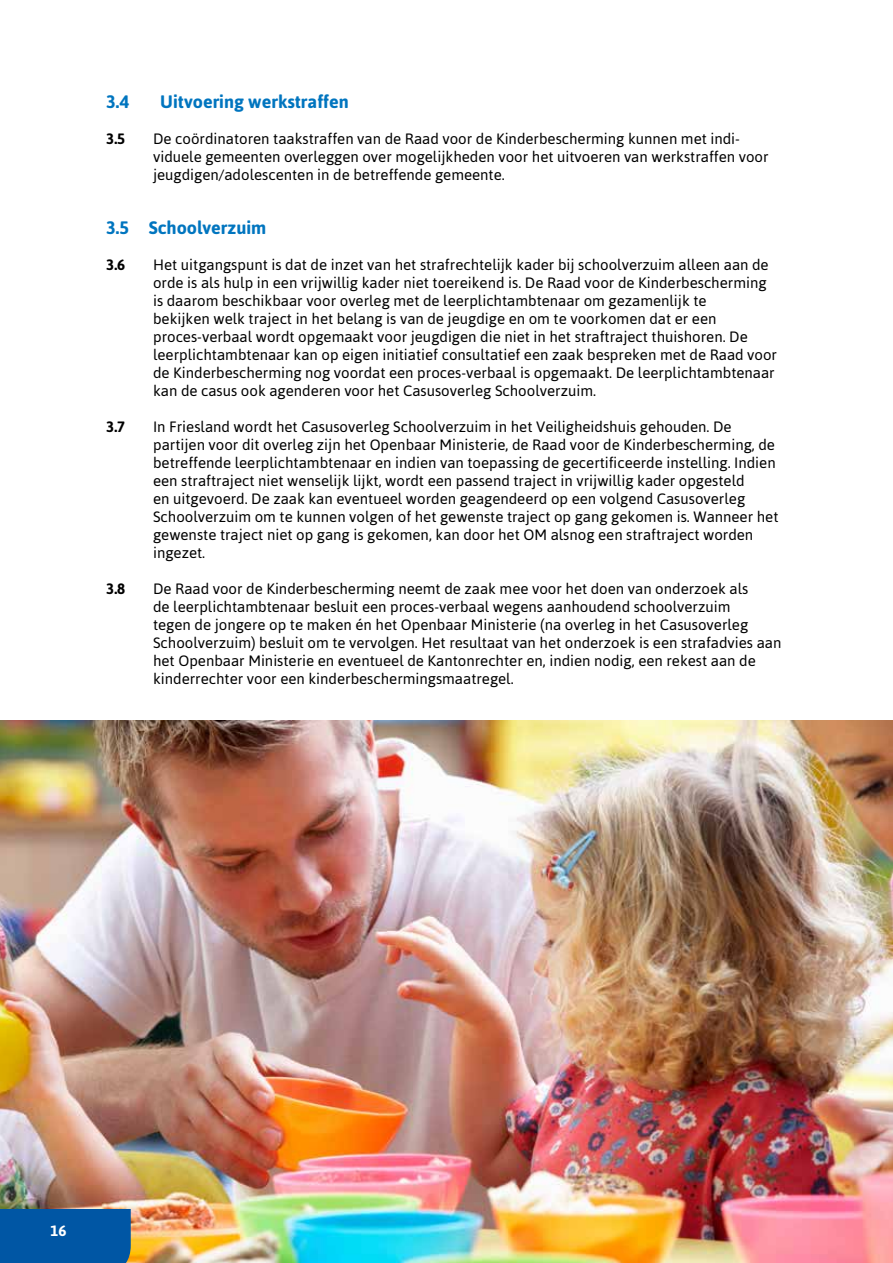
<style>
.page{position:relative;width:893px;height:1263px;background:#fff}
.page>*{position:absolute;margin:0;border:0;box-sizing:border-box;transform-origin:0 0}
.t1{font:700 18px "Asap";color:#0075bf}
.t2{font:15px/18px "Asap";color:#000}
.t3{font:700 15px "Asap";color:#000}
.t4{font:700 15px "Asap";color:#fff}
</style>
<div class="page">
<img style="left:0;top:720px;width:893px;height:543px">
<div style="left:0;top:1209px;width:131px;height:54px;background:#0056a4"></div>
<p class="t1" style="left:106px;top:91px;width:24px">3.4</p>
<p class="t1" style="left:160px;top:91px;width:190px">Uitvoering werkstraffen</p>
<p class="t3" style="left:106px;top:130px;width:21px">3.5</p>
<p class="t2" style="left:153px;top:130px;width:617px">De coördinatoren taakstraffen van de Raad voor de Kinderbescherming kunnen met indi&shy;viduele gemeenten overleggen over mogelijkheden voor het uitvoeren van werkstraffen voor jeugdigen/adolescenten in de betreffende gemeente.</p>
<p class="t1" style="left:106px;top:217px;width:162px">3.5 Schoolverzuim</p>
<p class="t3" style="left:106px;top:256px;width:21px">3.6</p>
<p class="t2" style="left:153px;top:256px;width:625px">Het uitgangspunt is dat de inzet van het strafrechtelijk kader bij schoolverzuim alleen aan de orde is als hulp in een vrijwillig kader niet toereikend is. De Raad voor de Kinderbescherming is daarom beschikbaar voor overleg met de leerplichtambtenaar om gezamenlijk te<br>bekijken welk traject in het belang is van de jeugdige en om te voorkomen dat er een proces-verbaal wordt opgemaakt voor jeugdigen die niet in het straftraject thuishoren. De leerplichtambtenaar kan op eigen initiatief consultatief een zaak bespreken met de Raad voor de Kinderbescherming nog voordat een proces-verbaal is opgemaakt. De leerplichtambtenaar kan de casus ook agenderen voor het Casusoverleg Schoolverzuim.</p>
<p class="t3" style="left:106px;top:418px;width:21px">3.7</p>
<p class="t2" style="left:153px;top:418px;width:627px">In Friesland wordt het Casusoverleg Schoolverzuim in het Veiligheidshuis gehouden. De partijen voor dit overleg zijn het Openbaar Ministerie, de Raad voor de Kinderbescherming, de betreffende leerplichtambtenaar en indien van toepassing de gecertificeerde instelling. Indien een straftraject niet wenselijk lijkt, wordt een passend traject in vrijwillig kader opgesteld<br>en uitgevoerd. De zaak kan eventueel worden geagendeerd op een volgend Casusoverleg Schoolverzuim om te kunnen volgen of het gewenste traject op gang gekomen is. Wanneer het gewenste traject niet op gang is gekomen, kan door het OM alsnog een straftraject worden ingezet.</p>
<p class="t3" style="left:106px;top:580px;width:21px">3.8</p>
<p class="t2" style="left:153px;top:580px;width:630px">De Raad voor de Kinderbescherming neemt de zaak mee voor het doen van onderzoek als<br>de leerplichtambtenaar besluit een proces-verbaal wegens aanhoudend schoolverzuim<br>tegen de jongere op te maken én het Openbaar Ministerie (na overleg in het Casusoverleg Schoolverzuim) besluit om te vervolgen. Het resultaat van het onderzoek is een strafadvies aan het Openbaar Ministerie en eventueel de Kantonrechter en, indien nodig, een rekest aan de kinderrechter voor een kinderbeschermingsmaatregel.</p>
<p class="t4" style="left:50px;top:1222px;width:18px">16</p>
</div>
